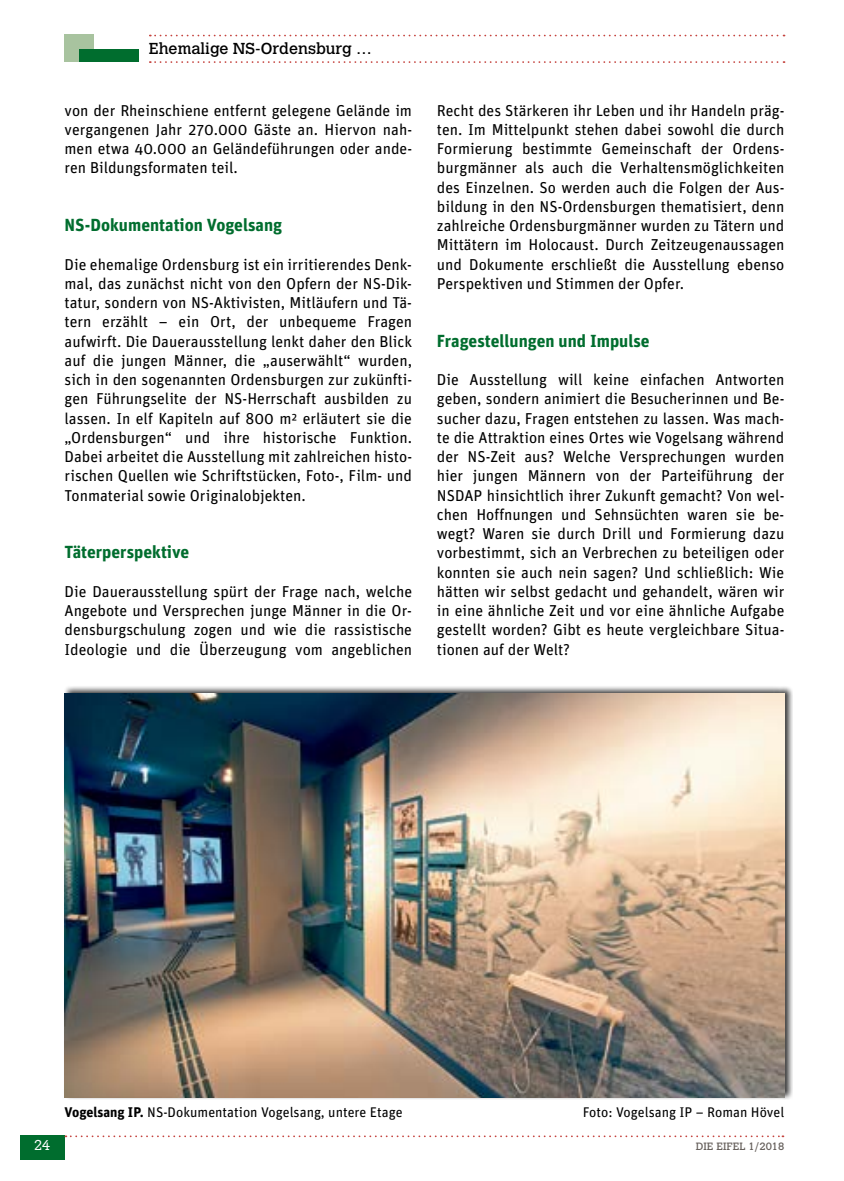
<style>
.page{position:relative;width:844px;height:1181px;background:#fff}
.page>*{position:absolute;margin:0;border:0;box-sizing:border-box;transform-origin:0 0}
.t1{font:700 17.5px "Unit OT";color:#006d2e}
.t2{font:15.75px/19.2px "Unit OT";color:#000;text-align:justify}
.t3{font:15.75px "Calvert";color:#000}
.t4{font:14px "Unit OT";color:#000}
.t5{font:300 14px "Calvert";color:#fff}
.t6{font:10.5px "Calvert";color:#66605c}
.s1{font-weight:700}
</style>
<div class="page">
<div style="left:20px;top:1135px;width:44px;height:25px;background:#006d2e"></div>
<svg style="left:65px;top:1135px;width:718px;height:2px"></svg>
<div style="left:64px;top:35px;width:30px;height:27px;background:#a8c39f"></div>
<div style="left:79px;top:50px;width:60px;height:12px;background:#006d2e"></div>
<svg style="left:150px;top:35px;width:634px;height:1px"></svg>
<svg style="left:150px;top:61px;width:634px;height:2px"></svg>
<div style="left:63px;top:684px;width:730px;height:415px;background:#000;opacity:.75"></div>
<img style="left:64px;top:693px;width:720px;height:404px">
<p class="t3" style="left:149px;top:39px;width:224px">Ehemalige NS-Ordensburg …</p>
<p class="t2" style="left:64px;top:100px;width:349px">von der Rheinschiene entfernt gelegene Gelände im vergangenen Jahr 270.000 Gäste an. Hiervon nah&shy;men etwa 40.000 an Geländeführungen oder ande&shy;ren Bildungsformaten teil.</p>
<p class="t1" style="left:64px;top:214px;width:219px">NS-Dokumentation Vogelsang</p>
<p class="t2" style="left:64px;top:254px;width:349px">Die ehemalige Ordensburg ist ein irritierendes Denk&shy;mal, das zunächst nicht von den Opfern der NS-Dik&shy;tatur, sondern von NS-Aktivisten, Mitläufern und Tä&shy;tern erzählt – ein Ort, der unbequeme Fragen aufwirft. Die Dauerausstellung lenkt daher den Blick auf die jungen Männer, die „auserwählt“ wurden, sich in den sogenannten Ordensburgen zur zukünfti&shy;gen Führungselite der NS-Herrschaft ausbilden zu lassen. In elf Kapiteln auf 800 m² erläutert sie die „Ordensburgen“ und ihre historische Funktion.<br>Dabei arbeitet die Ausstellung mit zahlreichen histo&shy;rischen Quellen wie Schriftstücken, Foto-, Film- und Tonmaterial sowie Originalobjekten.</p>
<p class="t1" style="left:64px;top:541px;width:126px">Täterperspektive</p>
<p class="t2" style="left:64px;top:581px;width:349px">Die Dauerausstellung spürt der Frage nach, welche Angebote und Versprechen junge Männer in die Or&shy;densburgschulung zogen und wie die rassistische Ideologie und die Überzeugung vom angeblichen</p>
<p class="t2" style="left:437px;top:100px;width:349px">Recht des Stärkeren ihr Leben und ihr Handeln präg&shy;ten. Im Mittelpunkt stehen dabei sowohl die durch Formierung bestimmte Gemeinschaft der Ordens&shy;burgmänner als auch die Verhaltensmöglichkeiten des Einzelnen. So werden auch die Folgen der Aus&shy;bildung in den NS-Ordensburgen thematisiert, denn zahlreiche Ordensburgmänner wurden zu Tätern und Mittätern im Holocaust. Durch Zeitzeugenaussagen und Dokumente erschließt die Ausstellung ebenso Perspektiven und Stimmen der Opfer.</p>
<p class="t1" style="left:437px;top:329px;width:214px">Fragestellungen und Impulse</p>
<p class="t2" style="left:437px;top:370px;width:349px">Die Ausstellung will keine einfachen Antworten geben, sondern animiert die Besucherinnen und Be&shy;sucher dazu, Fragen entstehen zu lassen. Was mach&shy;te die Attraktion eines Ortes wie Vogelsang während der NS-Zeit aus? Welche Versprechungen wurden hier jungen Männern von der Parteiführung der NSDAP hinsichtlich ihrer Zukunft gemacht? Von wel&shy;chen Hoffnungen und Sehnsüchten waren sie be&shy;wegt? Waren sie durch Drill und Formierung dazu vorbestimmt, sich an Verbrechen zu beteiligen oder konnten sie auch nein sagen? Und schließlich: Wie hätten wir selbst gedacht und gehandelt, wären wir in eine ähnliche Zeit und vor eine ähnliche Aufgabe gestellt worden? Gibt es heute vergleichbare Situa&shy;tionen auf der Welt?</p>
<p class="t4" style="left:64px;top:1103px;width:339px"><span class="s1">Vogelsang IP.</span> NS-Dokumentation Vogelsang, untere Etage</p>
<p class="t4" style="left:582px;top:1103px;width:203px">Foto: Vogelsang IP – Roman Hövel</p>
<p class="t5" style="left:34px;top:1137px;width:18px">24</p>
<p class="t6" style="left:695px;top:1140px;width:90px">DIE EIFEL 1/2018</p>
</div>
